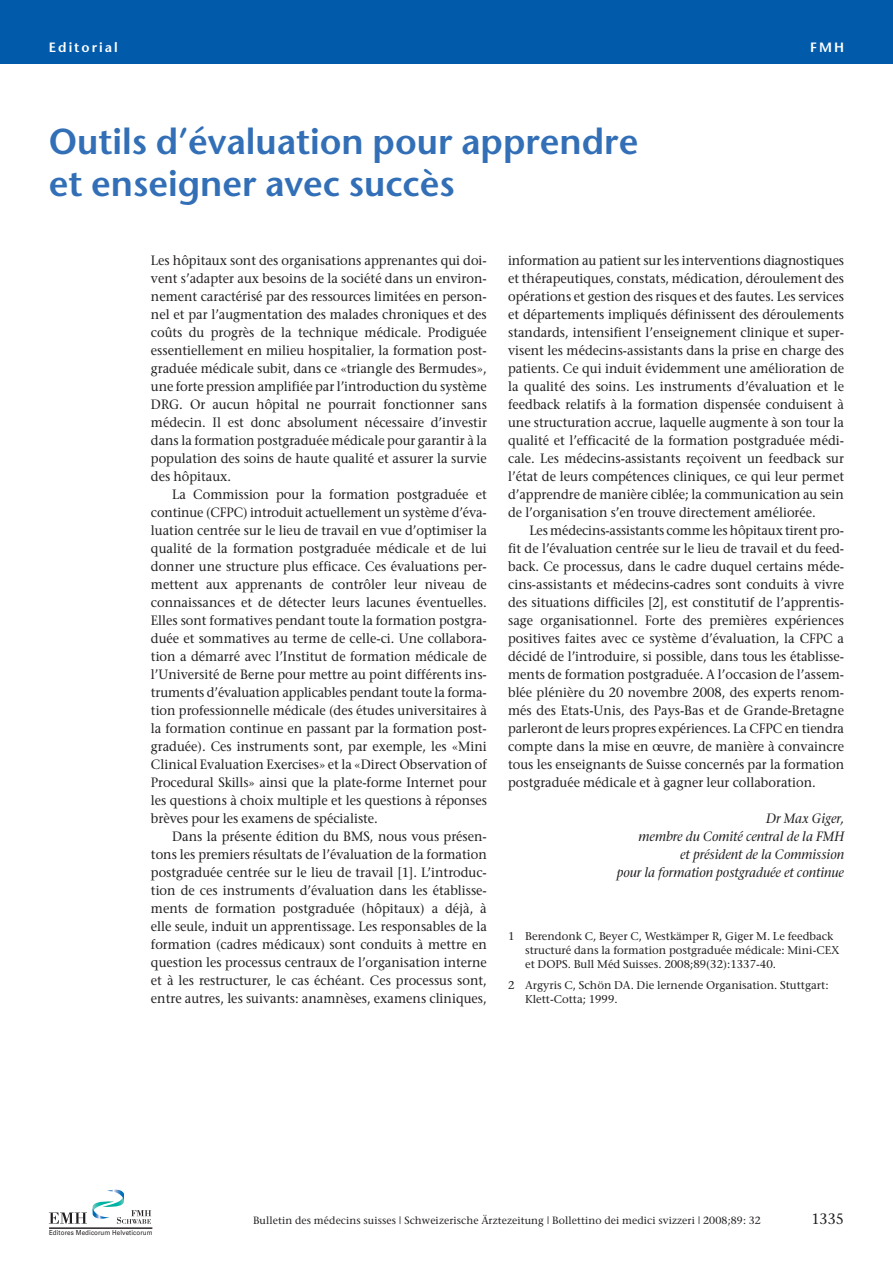
<style>
.page{position:relative;width:893px;height:1263px;background:#fff}
.page>*{position:absolute;margin:0;border:0;box-sizing:border-box;transform-origin:0 0}
.t1{font:600 36px/42px "Stone Sans";color:#326fb7}
.t2{font:15px "Stone Serif";color:#231f20;scale:.95 1}
.t3{font:13.5px/18px "Stone Serif";color:#231f20;text-align:justify;scale:.95 1}
.t4{font:italic 13.5px/18px "Stone Serif";color:#231f20;text-align:right;scale:.95 1}
.t5{font:600 13.5px "Stone Sans";letter-spacing:.15em;color:#fff}
.t6{font:11.25px/14.2px "Stone Serif";color:#231f20}
.t7{font:10.5px "Stone Serif";letter-spacing:.01em;color:#231f20}
.t8{font:6.9px "Univers";letter-spacing:.015em;color:#231f20;scale:.9 1}
</style>
<div class="page">
<div style="left:0;top:0;width:893px;height:64px;background:#015aaa"></div>
<svg style="left:49px;top:1189px;width:102px;height:35px"></svg>
<hr style="left:49px;top:1228px;width:103px;height:1px;background:#231f20">
<p class="t5" style="left:49px;top:42px;width:70px">Editorial</p>
<p class="t5" style="left:810px;top:42px;width:35px">FMH</p>
<h1 class="t1" style="left:49px;top:124px;width:591px">Outils d’évaluation pour apprendre et enseigner avec succès</h1>
<p class="t3" style="left:151px;top:253px;width:355px">Les hôpitaux sont des organisations apprenantes qui doi&shy;vent s’adapter aux besoins de la société dans un environ&shy;nement caractérisé par des ressources limitées en person&shy;nel et par l’augmentation des malades chroniques et des coûts du progrès de la technique médicale. Prodiguée essentiellement en milieu hospitalier, la formation post&shy;graduée médicale subit, dans ce «triangle des Bermudes», une forte pression amplifiée par l’introduction du système DRG. Or aucun hôpital ne pourrait fonctionner sans médecin. Il est donc absolument nécessaire d’investir dans la formation postgraduée médicale pour garantir à la population des soins de haute qualité et assurer la survie des hôpitaux.</p>
<p class="t3" style="left:151px;top:487px;width:355px;text-indent:21px">La Commission pour la formation postgraduée et continue (CFPC) introduit actuellement un système d’éva&shy;luation centrée sur le lieu de travail en vue d’optimiser la qualité de la formation postgraduée médicale et de lui donner une structure plus efficace. Ces évaluations per&shy;mettent aux apprenants de contrôler leur niveau de connaissances et de détecter leurs lacunes éventuelles.<br>Elles sont formatives pendant toute la formation postgra&shy;duée et sommatives au terme de celle-ci. Une collabora&shy;tion a démarré avec l’Institut de formation médicale de l’Université de Berne pour mettre au point différents ins&shy;truments d’évaluation applicables pendant toute la forma - tion professionnelle médicale (des études universitaires à la formation continue en passant par la formation post&shy;graduée). Ces instruments sont, par exemple, les «Mini Clinical Evaluation Exercises» et la «Direct Observation of Procedural Skills» ainsi que la plate-forme Internet pour les questions à choix multiple et les questions à réponses brèves pour les examens de spécialiste.</p>
<p class="t3" style="left:151px;top:829px;width:355px;text-indent:21px">Dans la présente édition du BMS, nous vous présen&shy;tons les premiers résultats de l’évaluation de la formation postgraduée centrée sur le lieu de travail [1]. L’introduc&shy;tion de ces instruments d’évaluation dans les établisse&shy;ments de formation postgraduée (hôpitaux) a déjà, à elle seule, induit un apprentissage. Les responsables de la formation (cadres médicaux) sont conduits à mettre en question les processus centraux de l’organisation interne et à les restructurer, le cas échéant. Ces processus sont, entre autres, les suivants: anamnèses, examens cliniques,</p>
<p class="t3" style="left:508px;top:253px;width:355px">information au patient sur les interventions diagnostiques et thérapeutiques, constats, médication, déroulement des opérations et gestion des risques et des fautes. Les services et départements impliqués définissent des déroulements standards, intensifient l’enseignement clinique et super&shy;visent les médecins-assistants dans la prise en charge des patients. Ce qui induit évidemment une amélioration de la qualité des soins. Les instruments d’évaluation et le feedback relatifs à la formation dispensée conduisent à une structuration accrue, laquelle augmente à son tour la qualité et l’efficacité de la formation postgraduée médi&shy;cale. Les médecins-assistants reçoivent un feedback sur l’état de leurs compétences cliniques, ce qui leur permet d’apprendre de manière ciblée; la communication au sein de l’organisation s’en trouve directement améliorée.</p>
<p class="t3" style="left:508px;top:523px;width:355px;text-indent:21px">Les médecins-assistants comme les hôpitaux tirent pro&shy;fit de l’évaluation centrée sur le lieu de travail et du feed&shy;back. Ce processus, dans le cadre duquel certains méde&shy;cins-assistants et médecins-cadres sont conduits à vivre des situations difficiles [2], est constitutif de l’apprentis&shy;sage organisationnel. Forte des premières expériences positives faites avec ce système d’évaluation, la CFPC a décidé de l’introduire, si possible, dans tous les établisse&shy;ments de formation postgraduée. A l’occasion de l’assem&shy;blée plénière du 20 novembre 2008, des experts renom&shy;més des Etats-Unis, des Pays-Bas et de Grande-Bretagne parleront de leurs propres expériences. La CFPC en tiendra compte dans la mise en œuvre, de manière à convaincre tous les enseignants de Suisse concernés par la formation postgraduée médicale et à gagner leur collaboration.</p>
<p class="t4" style="left:617px;top:810px;width:241px">Dr Max Giger,<br>membre du Comité central de la FMH<br>et président de la Commission<br>pour la formation postgraduée et continue</p>
<p class="t6" style="left:525px;top:930px;width:316px;text-indent:-17px">1 Berendonk C, Beyer C, Westkämper R, Giger M. Le feedback structuré dans la formation postgraduée médicale: Mini-CEX et DOPS. Bull Méd Suisses. 2008;89(32):1337-40.</p>
<p class="t6" style="left:525px;top:979px;width:305px;text-indent:-17px">2 Argyris C, Schön DA. Die lernende Organisation. Stuttgart:<br>Klett-Cotta; 1999.</p>
<p class="t8" style="left:49px;top:1229px;width:117px">Editores Medicorum Helveticorum</p>
<p class="t7" style="left:253px;top:1216px;width:509px">Bulletin des médecins suisses | Schweizerische Ärztezeitung | Bollettino dei medici svizzeri | 2008;89: 32</p>
<p class="t2" style="left:811px;top:1213px;width:36px">1335</p>
</div>
